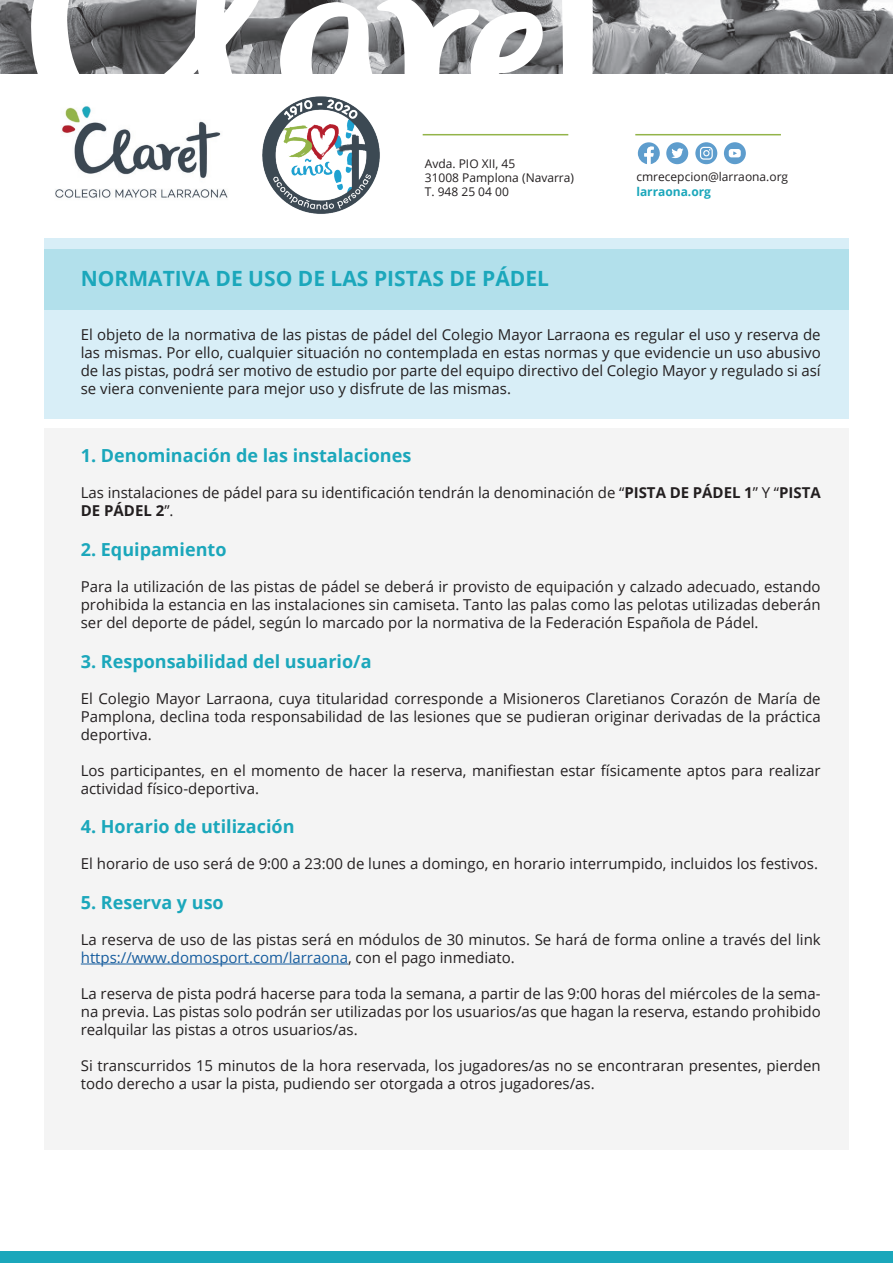
<style>
.page{position:relative;width:893px;height:1263px;background:#fff}
.page>*{position:absolute;margin:0;border:0;box-sizing:border-box;transform-origin:0 0}
.t1{font:700 21px "Open Sans";color:#1ba7bb}
.t2{font:700 18px "Open Sans";color:#1ba7bb}
.t3{font:15px/18px "Open Sans";color:#231f20;text-align:justify}
.t4{font:12px/14.4px "Open Sans";color:#231f20}
.t5{font:700 12px "Open Sans";color:#1ba7bb}
.s1{font-weight:700}
.s2{color:#175d9e}
</style>
<div class="page">
<div style="left:44px;top:428px;width:805px;height:722px;background:#f4f4f4"></div>
<div style="left:44px;top:238px;width:805px;height:181px;background:#d8eef7"></div>
<div style="left:44px;top:249px;width:805px;height:60px;background:#b2e0eb"></div>
<hr style="left:81px;top:964px;width:267px;height:1px;background:#175d9e">
<img style="left:55px;top:106px;width:173px;height:92px">
<hr style="left:423px;top:134px;width:145px;height:1px;background:#93b449">
<hr style="left:635px;top:134px;width:146px;height:1px;background:#93b449">
<img style="left:0;top:0;width:893px;height:73px">
<div style="left:0;top:1251px;width:893px;height:12px;background:#1ba7bb"></div>
<svg style="left:28px;top:0;width:621px;height:74px"></svg>
<div style="left:666px;top:142px;width:22px;height:22px;background:#5e9dcd;border-radius:50%"></div>
<svg style="left:671px;top:148px;width:12px;height:11px"></svg>
<svg style="left:695px;top:142px;width:22px;height:22px"></svg>
<svg style="left:700px;top:147px;width:13px;height:13px"></svg>
<svg style="left:638px;top:142px;width:22px;height:22px"></svg>
<div style="left:724px;top:142px;width:22px;height:22px;background:#5e9dcd;border-radius:50%"></div>
<svg style="left:729px;top:149px;width:12px;height:8px"></svg>
<img style="left:262px;top:96px;width:118px;height:118px">
<p class="t4" style="left:425px;top:156px;width:151px">Avda. PIO XII, 45<br>31008 Pamplona (Navarra)<br>T. 948 25 04 00</p>
<h1 class="t1" style="left:81px;top:264px;width:470px">NORMATIVA DE USO DE LAS PISTAS DE PÁDEL</h1>
<p class="t4" style="left:636px;top:170px;width:153px">cmrecepcion@larraona.org</p>
<p class="t5" style="left:636px;top:183px;width:76px">larraona.org</p>
<p class="t3" style="left:81px;top:325px;width:741px">El objeto de la normativa de las pistas de pádel del Colegio Mayor Larraona es regular el uso y reserva de las mismas. Por ello, cualquier situación no contemplada en estas normas y que evidencie un uso abusivo de las pistas, podrá ser motivo de estudio por parte del equipo directivo del Colegio Mayor y regulado si así se viera conveniente para mejor uso y disfrute de las mismas.</p>
<p class="t2" style="left:81px;top:443px;width:332px">1. Denominación de las instalaciones</p>
<p class="t3" style="left:81px;top:484px;width:741px">Las instalaciones de pádel para su identificación tendrán la denominación de “<span class="s1">PISTA DE PÁDEL 1</span>” Y “<span class="s1">PISTA<br>DE PÁDEL 2</span>”.</p>
<p class="t2" style="left:81px;top:537px;width:147px">2. Equipamiento</p>
<p class="t3" style="left:81px;top:577px;width:741px">Para la utilización de las pistas de pádel se deberá ir provisto de equipación y calzado adecuado, estando prohibida la estancia en las instalaciones sin camiseta. Tanto las palas como las pelotas utilizadas deberán ser del deporte de pádel, según lo marcado por la normativa de la Federación Española de Pádel.</p>
<p class="t2" style="left:81px;top:648px;width:292px">3. Responsabilidad del usuario/a</p>
<p class="t3" style="left:81px;top:689px;width:741px">El Colegio Mayor Larraona, cuya titularidad corresponde a Misioneros Claretianos Corazón de María de Pamplona, declina toda responsabilidad de las lesiones que se pudieran originar derivadas de la práctica deportiva.</p>
<p class="t3" style="left:81px;top:761px;width:741px">Los participantes, en el momento de hacer la reserva, manifiestan estar físicamente aptos para realizar actividad físico-deportiva.</p>
<p class="t2" style="left:81px;top:814px;width:215px">4. Horario de utilización</p>
<p class="t3" style="left:81px;top:854px;width:739px">El horario de uso será de 9:00 a 23:00 de lunes a domingo, en horario interrumpido, incluidos los festivos.</p>
<p class="t2" style="left:81px;top:890px;width:144px">5. Reserva y uso</p>
<p class="t3" style="left:81px;top:930px;width:741px">La reserva de uso de las pistas será en módulos de 30 minutos. Se hará de forma online a través del link <span class="s2">https://www.domosport.com/larraona</span>, con el pago inmediato.</p>
<p class="t3" style="left:81px;top:984px;width:741px">La reserva de pista podrá hacerse para toda la semana, a partir de las 9:00 horas del miércoles de la sema&shy;na previa. Las pistas solo podrán ser utilizadas por los usuarios/as que hagan la reserva, estando prohibido realquilar las pistas a otros usuarios/as.</p>
<p class="t3" style="left:81px;top:1056px;width:741px">Si transcurridos 15 minutos de la hora reservada, los jugadores/as no se encontraran presentes, pierden todo derecho a usar la pista, pudiendo ser otorgada a otros jugadores/as.</p>
</div>
